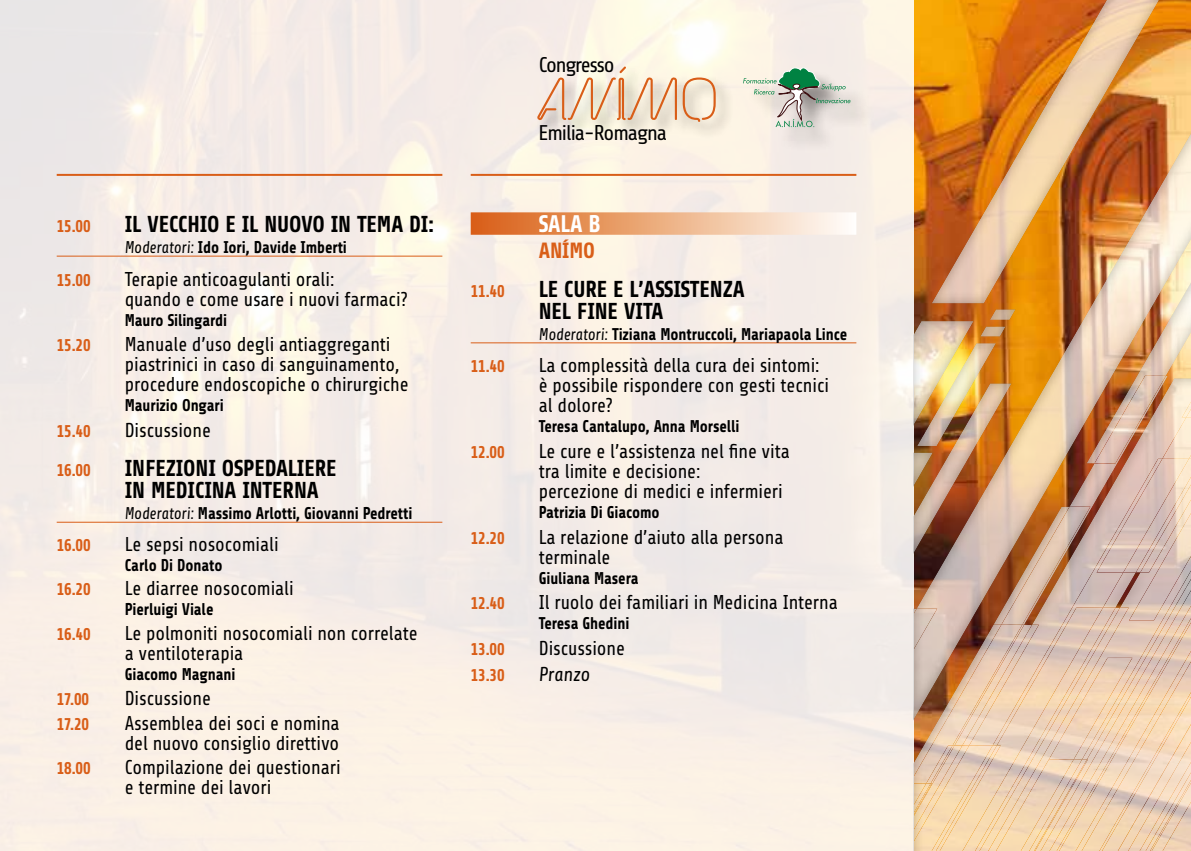
<style>
.page{position:relative;width:1191px;height:851px;background:#fff}
.page>*{position:absolute;margin:0;border:0;box-sizing:border-box;transform-origin:0 0}
.t1{font:60.8px "Kabel";letter-spacing:-.05em;color:#d95e18}
.t2{font:700 24px "Share";color:#fff;scale:.95 1}
.t3{font:700 23px/22px "Share";letter-spacing:-.005em;color:#000;scale:.95 1}
.t4{font:700 22px "Share";letter-spacing:-.005em;color:#d95e18;scale:.95 1}
.t5{font:21.2px "Share";letter-spacing:-.05em;color:#000}
.t6{font:20px/20px "Share";letter-spacing:-.005em;color:#000;scale:.95 1}
.t7{font:italic 20px "Share";letter-spacing:-.005em;color:#000;scale:.95 1}
.t8{font:700 17px "Share";letter-spacing:-.005em;color:#000;scale:.9 1}
.t9{font:700 17px "Share";letter-spacing:-.005em;color:#d95e18;scale:.95 1}
.s1{font-weight:400;font-style:italic}
</style>
<div class="page">
<div style="left:0;top:0;width:913px;height:850px;background:#f6ede7"></div>
<div style="left:911px;top:0;width:280px;height:850px;background:#000;opacity:.4"></div>
<hr style="left:57px;top:174px;width:385px;height:2px;background:#d95e18">
<hr style="left:57px;top:255px;width:385px;height:1px;background:#d95e18">
<hr style="left:57px;top:521px;width:385px;height:1px;background:#d95e18">
<hr style="left:471px;top:174px;width:385px;height:2px;background:#d95e18">
<div style="left:471px;top:212px;width:385px;height:23px;background:linear-gradient(to right,#d95f11,#fffff9)"></div>
<hr style="left:471px;top:342px;width:385px;height:1px;background:#d95e18">
<div style="left:535px;top:65px;width:199px;height:75px;background:#000;opacity:.4"></div>
<div style="left:746px;top:70px;width:129px;height:83px;background:#000;opacity:.4"></div>
<svg style="left:743px;top:68px;width:107px;height:59px"></svg>
<p class="t9" style="left:57px;top:217px;width:37px">15.00</p>
<p class="t3" style="left:125px;top:213px;width:327px">IL VECCHIO E IL NUOVO IN TEMA DI:</p>
<p class="t8" style="left:125px;top:238px;width:248px"><span class="s1">Moderatori:</span> Ido Iori, Davide Imberti</p>
<p class="t9" style="left:57px;top:270px;width:37px">15.00</p>
<p class="t6" style="left:125px;top:269px;width:299px">Terapie anticoagulanti orali:<br>quando e come usare i nuovi farmaci?</p>
<p class="t8" style="left:125px;top:310px;width:115px">Mauro Silingardi</p>
<p class="t9" style="left:57px;top:336px;width:37px">15.20</p>
<p class="t6" style="left:125px;top:335px;width:300px">Manuale d’uso degli antiaggreganti piastrinici in caso di sanguinamento, procedure endoscopiche o chirurgiche</p>
<p class="t8" style="left:125px;top:396px;width:112px">Maurizio Ongari</p>
<p class="t9" style="left:57px;top:422px;width:37px">15.40</p>
<p class="t6" style="left:125px;top:420px;width:92px">Discussione</p>
<p class="t9" style="left:57px;top:461px;width:37px">16.00</p>
<p class="t3" style="left:125px;top:457px;width:225px">INFEZIONI OSPEDALIERE<br>IN MEDICINA INTERNA</p>
<p class="t8" style="left:125px;top:503px;width:321px"><span class="s1">Moderatori:</span> Massimo Arlotti, Giovanni Pedretti</p>
<p class="t9" style="left:57px;top:535px;width:37px">16.00</p>
<p class="t6" style="left:125px;top:534px;width:163px">Le sepsi nosocomiali</p>
<p class="t8" style="left:125px;top:555px;width:110px">Carlo Di Donato</p>
<p class="t9" style="left:57px;top:580px;width:37px">16.20</p>
<p class="t6" style="left:125px;top:578px;width:179px">Le diarree nosocomiali</p>
<p class="t8" style="left:125px;top:600px;width:100px">Pierluigi Viale</p>
<p class="t9" style="left:57px;top:624px;width:37px">16.40</p>
<p class="t6" style="left:125px;top:623px;width:310px">Le polmoniti nosocomiali non correlate a ventiloterapia</p>
<p class="t8" style="left:125px;top:664px;width:124px">Giacomo Magnani</p>
<p class="t9" style="left:57px;top:690px;width:36px">17.00</p>
<p class="t6" style="left:125px;top:688px;width:92px">Discussione</p>
<p class="t9" style="left:57px;top:714px;width:36px">17.20</p>
<p class="t6" style="left:125px;top:713px;width:228px">Assemblea dei soci e nomina del nuovo consiglio direttivo</p>
<p class="t9" style="left:57px;top:759px;width:37px">18.00</p>
<p class="t6" style="left:125px;top:757px;width:229px">Compilazione dei questionari e termine dei lavori</p>
<p class="t5" style="left:539px;top:53px;width:77px">Congresso</p>
<h1 class="t1" style="left:535px;top:63px;width:186px">ANÍMO</h1>
<p class="t5" style="left:538px;top:121px;width:130px">Emilia-Romagna</p>
<p class="t2" style="left:539px;top:211px;width:67px">SALA B</p>
<p class="t4" style="left:539px;top:238px;width:61px">ANÍMO</p>
<p class="t9" style="left:471px;top:281px;width:37px">11.40</p>
<p class="t3" style="left:539px;top:278px;width:218px">LE CURE E L’ASSISTENZA<br>NEL FINE VITA</p>
<p class="t8" style="left:539px;top:324px;width:344px"><span class="s1">Moderatori:</span> Tiziana Montruccoli, Mariapaola Lince</p>
<p class="t9" style="left:471px;top:357px;width:37px">11.40</p>
<p class="t6" style="left:539px;top:356px;width:307px">La complessità della cura dei sintomi: è possibile rispondere con gesti tecnici al dolore?</p>
<p class="t8" style="left:539px;top:417px;width:225px">Teresa Cantalupo, Anna Morselli</p>
<p class="t9" style="left:471px;top:443px;width:37px">12.00</p>
<p class="t6" style="left:539px;top:441px;width:266px">Le cure e l’assistenza nel fine vita tra limite e decisione:<br>percezione di medici e infermieri</p>
<p class="t8" style="left:539px;top:503px;width:136px">Patrizia Di Giacomo</p>
<p class="t9" style="left:471px;top:528px;width:37px">12.20</p>
<p class="t6" style="left:539px;top:527px;width:259px">La relazione d’aiuto alla persona terminale</p>
<p class="t8" style="left:539px;top:568px;width:112px">Giuliana Masera</p>
<p class="t9" style="left:471px;top:594px;width:37px">12.40</p>
<p class="t6" style="left:539px;top:593px;width:316px">Il ruolo dei familiari in Medicina Interna</p>
<p class="t8" style="left:539px;top:614px;width:102px">Teresa Ghedini</p>
<p class="t9" style="left:471px;top:640px;width:37px">13.00</p>
<p class="t6" style="left:539px;top:638px;width:92px">Discussione</p>
<p class="t9" style="left:471px;top:665px;width:37px">13.30</p>
<p class="t7" style="left:539px;top:663px;width:56px">Pranzo</p>
</div>
